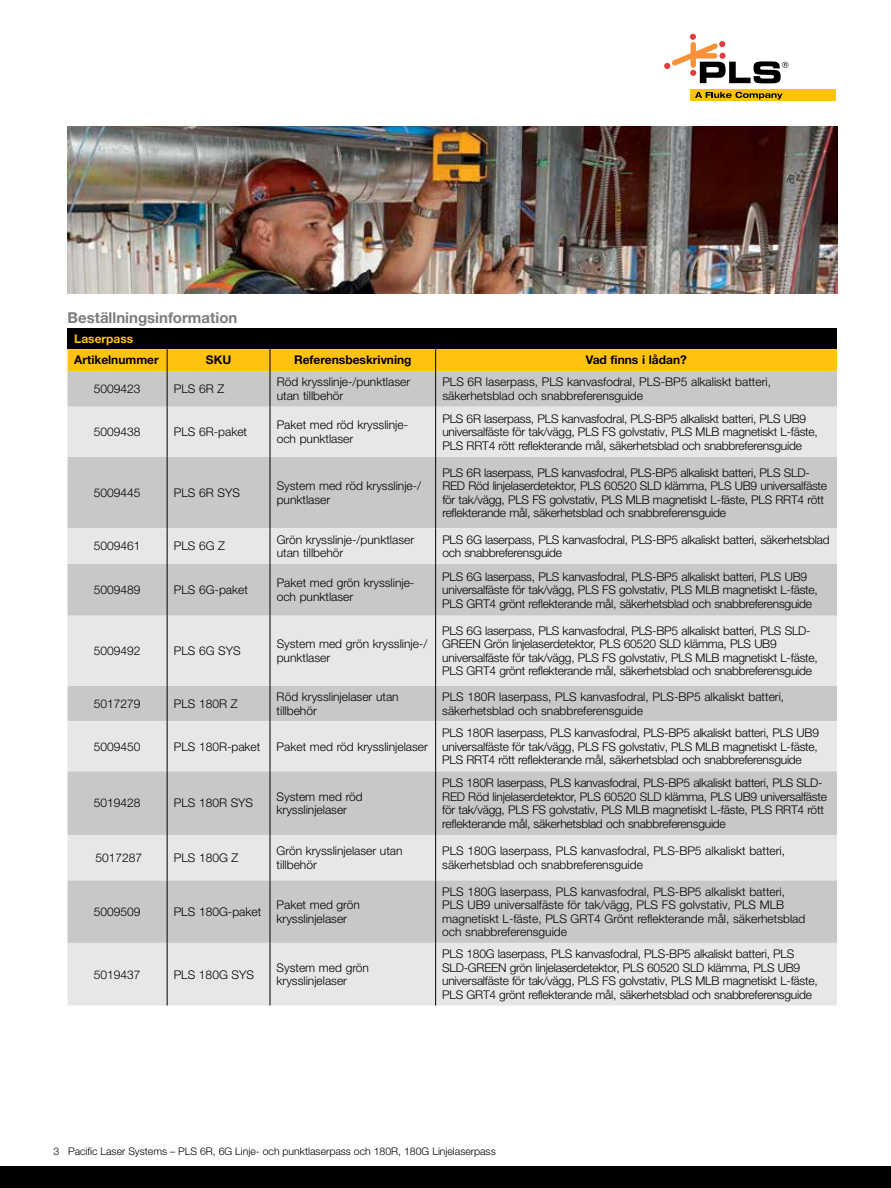
<style>
.page{position:relative;width:891px;height:1188px;background:#fff}
.page>*{position:absolute;margin:0;border:0;box-sizing:border-box;transform-origin:0 0}
.t1{font:700 15px "Helvetica Neue LT Pro";color:#7b7c7f}
.t2{font:300 12px/13.5px "Helvetica Neue LT Pro";letter-spacing:-.02em;color:#000}
.t3{font:300 12px/13.5px "Helvetica Neue LT Pro";color:#000}
.t4{font:700 12px "Helvetica Neue LT Pro";color:#000}
.t5{font:700 12px "Helvetica Neue LT Pro";color:#ffc20e}
.t6{font:300 10.5px "Helvetica Neue LT Pro";color:#000}
</style>
<div class="page">
<div style="left:0;top:1166px;width:891px;height:22px;background:#000"></div>
<div style="left:68px;top:329px;width:769px;height:20px;background:#000"></div>
<div style="left:68px;top:371px;width:769px;height:36px;background:#c7c8ca"></div>
<svg style="left:68px;top:407px;width:769px;height:598px;background:#d6d7d9"></svg>
<div style="left:68px;top:349px;width:769px;height:22px;background:#ffc20e"></div>
<hr style="left:167px;top:371px;width:1px;height:36px;background:#000">
<hr style="left:270px;top:371px;width:1px;height:36px;background:#000">
<hr style="left:435px;top:371px;width:1px;height:36px;background:#000">
<hr style="left:167px;top:407px;width:1px;height:50px;background:#000">
<hr style="left:270px;top:407px;width:1px;height:50px;background:#000">
<hr style="left:435px;top:407px;width:1px;height:50px;background:#000">
<hr style="left:167px;top:457px;width:1px;height:71px;background:#000">
<hr style="left:270px;top:457px;width:1px;height:71px;background:#000">
<hr style="left:435px;top:457px;width:1px;height:71px;background:#000">
<hr style="left:167px;top:528px;width:1px;height:36px;background:#000">
<hr style="left:270px;top:528px;width:1px;height:36px;background:#000">
<hr style="left:435px;top:528px;width:1px;height:36px;background:#000">
<hr style="left:167px;top:564px;width:1px;height:52px;background:#000">
<hr style="left:270px;top:564px;width:1px;height:52px;background:#000">
<hr style="left:435px;top:564px;width:1px;height:52px;background:#000">
<hr style="left:167px;top:616px;width:1px;height:70px;background:#000">
<hr style="left:270px;top:616px;width:1px;height:70px;background:#000">
<hr style="left:435px;top:616px;width:1px;height:70px;background:#000">
<hr style="left:167px;top:686px;width:1px;height:35px;background:#000">
<hr style="left:270px;top:686px;width:1px;height:35px;background:#000">
<hr style="left:435px;top:686px;width:1px;height:35px;background:#000">
<hr style="left:167px;top:721px;width:1px;height:50px;background:#000">
<hr style="left:270px;top:721px;width:1px;height:50px;background:#000">
<hr style="left:435px;top:721px;width:1px;height:50px;background:#000">
<hr style="left:167px;top:771px;width:1px;height:64px;background:#000">
<hr style="left:270px;top:771px;width:1px;height:64px;background:#000">
<hr style="left:435px;top:771px;width:1px;height:64px;background:#000">
<hr style="left:167px;top:880px;width:1px;height:63px;background:#000">
<hr style="left:270px;top:880px;width:1px;height:63px;background:#000">
<hr style="left:435px;top:880px;width:1px;height:63px;background:#000">
<hr style="left:167px;top:943px;width:1px;height:62px;background:#000">
<hr style="left:270px;top:943px;width:1px;height:62px;background:#000">
<hr style="left:435px;top:943px;width:1px;height:62px;background:#000">
<hr style="left:167px;top:835px;width:1px;height:45px;background:#000">
<hr style="left:270px;top:835px;width:1px;height:45px;background:#000">
<hr style="left:435px;top:835px;width:1px;height:45px;background:#000">
<img style="left:68px;top:126px;width:769px;height:168px">
<div style="left:691px;top:90px;width:145px;height:11px;background:#ffc20e"></div>
<svg style="left:695px;top:92px;width:88px;height:7px"></svg>
<svg style="left:664px;top:34px;width:124px;height:49px"></svg>
<p class="t1" style="left:68px;top:308px;width:171px">Beställningsinformation</p>
<p class="t5" style="left:74px;top:331px;width:61px">Laserpass</p>
<p class="t4" style="left:74px;top:353px;width:86px">Artikelnummer</p>
<p class="t4" style="left:206px;top:353px;width:27px">SKU</p>
<p class="t4" style="left:294px;top:353px;width:119px">Referensbeskrivning</p>
<p class="t4" style="left:586px;top:353px;width:102px">Vad finns i lådan?</p>
<p class="t3" style="left:94px;top:382px;width:48px">5009423</p>
<p class="t2" style="left:174px;top:382px;width:52px">PLS 6R Z</p>
<p class="t3" style="left:277px;top:375px;width:135px">Röd krysslinje-/punktlaser utan tillbehör</p>
<p class="t3" style="left:442px;top:375px;width:330px">PLS 6R laserpass, PLS kanvasfodral, PLS-BP5 alkaliskt batteri, säkerhetsblad och snabbreferensguide</p>
<p class="t3" style="left:94px;top:425px;width:48px">5009438</p>
<p class="t3" style="left:174px;top:425px;width:75px">PLS 6R-paket</p>
<p class="t3" style="left:277px;top:418px;width:133px">Paket med röd krysslinje&shy;och punktlaser</p>
<p class="t2" style="left:442px;top:411px;width:377px">PLS 6R laserpass, PLS kanvasfodral, PLS-BP5 alkaliskt batteri, PLS UB9 universalfäste för tak/vägg, PLS FS golvstativ, PLS MLB magnetiskt L-fäste,<br>PLS RRT4 rött reflekterande mål, säkerhetsblad och snabbreferensguide</p>
<p class="t3" style="left:94px;top:486px;width:48px">5009445</p>
<p class="t2" style="left:174px;top:486px;width:68px">PLS 6R SYS</p>
<p class="t3" style="left:277px;top:479px;width:146px">System med röd krysslinje-/ punktlaser</p>
<p class="t2" style="left:442px;top:465px;width:386px">PLS 6R laserpass, PLS kanvasfodral, PLS-BP5 alkaliskt batteri, PLS SLD-RED Röd linjelaserdetektor, PLS 60520 SLD klämma, PLS UB9 universalfäste för tak/vägg, PLS FS golvstativ, PLS MLB magnetiskt L-fäste, PLS RRT4 rött reflekterande mål, säkerhetsblad och snabbreferensguide</p>
<p class="t3" style="left:94px;top:539px;width:48px">5009461</p>
<p class="t2" style="left:174px;top:539px;width:53px">PLS 6G Z</p>
<p class="t3" style="left:277px;top:532px;width:139px">Grön krysslinje-/punktlaser utan tillbehör</p>
<p class="t2" style="left:442px;top:532px;width:389px">PLS 6G laserpass, PLS kanvasfodral, PLS-BP5 alkaliskt batteri, säkerhetsblad och snabbreferensguide</p>
<p class="t3" style="left:94px;top:583px;width:48px">5009489</p>
<p class="t3" style="left:174px;top:583px;width:76px">PLS 6G-paket</p>
<p class="t3" style="left:277px;top:576px;width:139px">Paket med grön krysslinje&shy;och punktlaser</p>
<p class="t2" style="left:442px;top:569px;width:377px">PLS 6G laserpass, PLS kanvasfodral, PLS-BP5 alkaliskt batteri, PLS UB9 universalfäste för tak/vägg, PLS FS golvstativ, PLS MLB magnetiskt L-fäste,<br>PLS GRT4 grönt reflekterande mål, säkerhetsblad och snabbreferensguide</p>
<p class="t3" style="left:94px;top:644px;width:48px">5009492</p>
<p class="t2" style="left:174px;top:644px;width:68px">PLS 6G SYS</p>
<p class="t3" style="left:277px;top:637px;width:152px">System med grön krysslinje-/ punktlaser</p>
<p class="t2" style="left:442px;top:624px;width:377px">PLS 6G laserpass, PLS kanvasfodral, PLS-BP5 alkaliskt batteri, PLS SLD-GREEN Grön linjelaserdetektor, PLS 60520 SLD klämma, PLS UB9 universalfäste för tak/vägg, PLS FS golvstativ, PLS MLB magnetiskt L-fäste, PLS GRT4 grönt reflekterande mål, säkerhetsblad och snabbreferensguide</p>
<p class="t3" style="left:94px;top:697px;width:48px">5017279</p>
<p class="t2" style="left:174px;top:697px;width:65px">PLS 180R Z</p>
<p class="t3" style="left:277px;top:690px;width:124px">Röd krysslinjelaser utan tillbehör</p>
<p class="t3" style="left:442px;top:690px;width:343px">PLS 180R laserpass, PLS kanvasfodral, PLS-BP5 alkaliskt batteri, säkerhetsblad och snabbreferensguide</p>
<p class="t3" style="left:94px;top:739px;width:48px">5009450</p>
<p class="t3" style="left:174px;top:739px;width:88px">PLS 180R-paket</p>
<p class="t3" style="left:277px;top:739px;width:153px">Paket med röd krysslinjelaser</p>
<p class="t2" style="left:442px;top:726px;width:378px;text-align:justify">PLS 180R laserpass, PLS kanvasfodral, PLS-BP5 alkaliskt batteri, PLS UB9 universalfäste för tak/vägg, PLS FS golvstativ, PLS MLB magnetiskt L-fäste, PLS RRT4 rött reflekterande mål, säkerhetsblad och snabbreferensguide</p>
<p class="t3" style="left:94px;top:796px;width:48px">5019428</p>
<p class="t3" style="left:174px;top:796px;width:81px">PLS 180R SYS</p>
<p class="t3" style="left:277px;top:789px;width:88px">System med röd krysslinjelaser</p>
<p class="t2" style="left:442px;top:776px;width:386px">PLS 180R laserpass, PLS kanvasfodral, PLS-BP5 alkaliskt batteri, PLS SLD-RED Röd linjelaserdetektor, PLS 60520 SLD klämma, PLS UB9 universalfäste för tak/vägg, PLS FS golvstativ, PLS MLB magnetiskt L-fäste, PLS RRT4 rött reflekterande mål, säkerhetsblad och snabbreferensguide</p>
<p class="t3" style="left:96px;top:851px;width:48px">5017287</p>
<p class="t2" style="left:174px;top:851px;width:66px">PLS 180G Z</p>
<p class="t3" style="left:277px;top:844px;width:128px">Grön krysslinjelaser utan tillbehör</p>
<p class="t3" style="left:442px;top:844px;width:344px">PLS 180G laserpass, PLS kanvasfodral, PLS-BP5 alkaliskt batteri, säkerhetsblad och snabbreferensguide</p>
<p class="t3" style="left:94px;top:905px;width:48px">5009509</p>
<p class="t3" style="left:174px;top:905px;width:89px">PLS 180G-paket</p>
<p class="t3" style="left:277px;top:898px;width:85px">Paket med grön krysslinjelaser</p>
<p class="t3" style="left:442px;top:884px;width:365px">PLS 180G laserpass, PLS kanvasfodral, PLS-BP5 alkaliskt batteri, PLS UB9 universalfäste för tak/vägg, PLS FS golvstativ, PLS MLB magnetiskt L-fäste, PLS GRT4 Grönt reflekterande mål, säkerhetsblad och snabbreferensguide</p>
<p class="t3" style="left:94px;top:967px;width:48px">5019437</p>
<p class="t3" style="left:174px;top:967px;width:82px">PLS 180G SYS</p>
<p class="t3" style="left:277px;top:961px;width:94px">System med grön krysslinjelaser</p>
<p class="t2" style="left:442px;top:947px;width:377px">PLS 180G laserpass, PLS kanvasfodral, PLS-BP5 alkaliskt batteri, PLS SLD-GREEN grön linjelaserdetektor, PLS 60520 SLD klämma, PLS UB9 universalfäste för tak/vägg, PLS FS golvstativ, PLS MLB magnetiskt L-fäste, PLS GRT4 grönt reflekterande mål, säkerhetsblad och snabbreferensguide</p>
<p class="t6" style="left:53px;top:1145px;width:444px">3 Pacific Laser Systems – PLS 6R, 6G Linje- och punktlaserpass och 180R, 180G Linjelaserpass</p>
</div>
